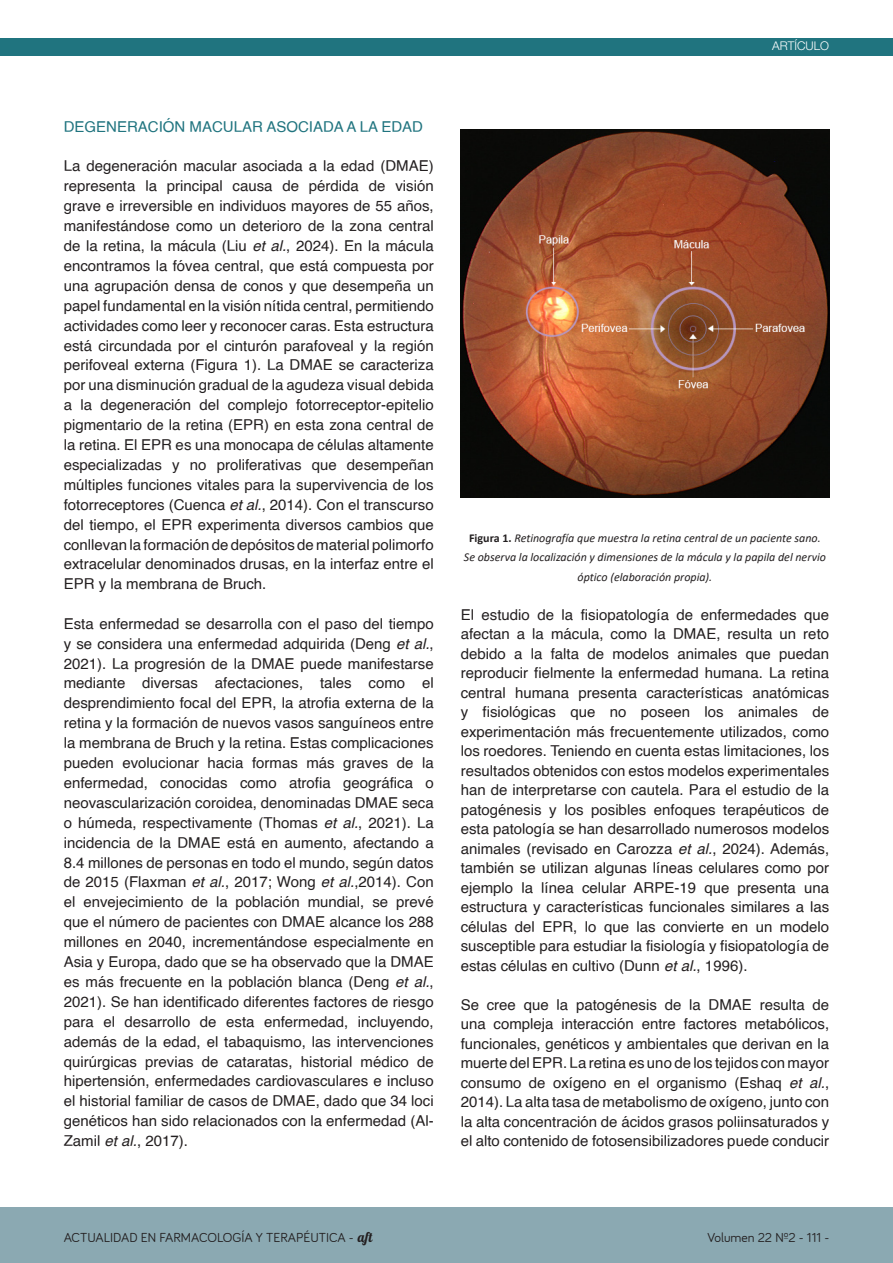
<style>
.page{position:relative;width:893px;height:1263px;background:#fff}
.page>*{position:absolute;margin:0;border:0;box-sizing:border-box;transform-origin:0 0}
.PÁRRAFO{font:15px/20px "Helvetica";color:#231f20;text-align:justify}
.PÁRRAFO-2{font:15px "Helvetica";color:#20747f}
.NUMERACIÓN{font:13.5px "Bariol";color:#231f20}
.PÁRRAFO-3{font:italic 12px/19.5px "Calibri";color:#231f20;text-align:center}
.t1{font:300 12px "Helvetica Neue";color:#fff}
.s1{font-style:italic}
.s2{font-weight:700;font-style:normal}
.s3{font-family:"Lobster 1.4"}
</style>
<div class="page">
<div style="left:0;top:1208px;width:893px;height:55px;background:#8ba9b2"></div>
<div style="left:0;top:38px;width:893px;height:17px;background:#20747f"></div>
<img style="left:461px;top:130px;width:368px;height:368px">
<p class="t1" style="left:772px;top:38px;width:58px">ARTÍCULO</p>
<p class="PÁRRAFO-2" style="left:64px;top:115px;width:361px">DEGENERACIÓN MACULAR ASOCIADA A LA EDAD</p>
<p class="PÁRRAFO" style="left:64px;top:157px;width:371px">La degeneración macular asociada a la edad (DMAE) representa la principal causa de pérdida de visión grave e irreversible en individuos mayores de 55 años, manifestándose como un deterioro de la zona central de la retina, la mácula (Liu <span class="s1">et al.</span>, 2024). En la mácula encontramos la fóvea central, que está compuesta por una agrupación densa de conos y que desempeña un papel fundamental en la visión nítida central, permitiendo actividades como leer y reconocer caras. Esta estructura está circundada por el cinturón parafoveal y la región perifoveal externa (Figura 1). La DMAE se caracteriza por una disminución gradual de la agudeza visual debida a la degeneración del complejo fotorreceptor-epitelio pigmentario de la retina (EPR) en esta zona central de la retina. El EPR es una monocapa de células altamente especializadas y no proliferativas que desempeñan múltiples funciones vitales para la supervivencia de los fotorreceptores (Cuenca <span class="s1">et al.</span>, 2014). Con el transcurso del tiempo, el EPR experimenta diversos cambios que conllevan la formación de depósitos de material polimorfo extracelular denominados drusas, en la interfaz entre el EPR y la membrana de Bruch.</p>
<p class="PÁRRAFO" style="left:64px;top:614px;width:371px">Esta enfermedad se desarrolla con el paso del tiempo y se considera una enfermedad adquirida (Deng <span class="s1">et al.</span>, 2021). La progresión de la DMAE puede manifestarse mediante diversas afectaciones, tales como el desprendimiento focal del EPR, la atrofia externa de la retina y la formación de nuevos vasos sanguíneos entre la membrana de Bruch y la retina. Estas complicaciones pueden evolucionar hacia formas más graves de la enfermedad, conocidas como atrofia geográfica o neovascularización coroidea, denominadas DMAE seca o húmeda, respectivamente (Thomas <span class="s1">et al.</span>, 2021). La incidencia de la DMAE está en aumento, afectando a 8.4 millones de personas en todo el mundo, según datos de 2015 (Flaxman <span class="s1">et al.</span>, 2017; Wong <span class="s1">et al.</span>,2014). Con el envejecimiento de la población mundial, se prevé que el número de pacientes con DMAE alcance los 288 millones en 2040, incrementándose especialmente en Asia y Europa, dado que se ha observado que la DMAE es más frecuente en la población blanca (Deng <span class="s1">et al.</span>, 2021). Se han identificado diferentes factores de riesgo para el desarrollo de esta enfermedad, incluyendo, además de la edad, el tabaquismo, las intervenciones quirúrgicas previas de cataratas, historial médico de hipertensión, enfermedades cardiovasculares e incluso el historial familiar de casos de DMAE, dado que 34 loci genéticos han sido relacionados con la enfermedad (Al-Zamil <span class="s1">et al.</span>, 2017).</p>
<p class="PÁRRAFO" style="left:461px;top:605px;width:370px;line-height:19.5px">El estudio de la fisiopatología de enfermedades que afectan a la mácula, como la DMAE, resulta un reto debido a la falta de modelos animales que puedan reproducir fielmente la enfermedad humana. La retina central humana presenta características anatómicas y fisiológicas que no poseen los animales de experimentación más frecuentemente utilizados, como los roedores. Teniendo en cuenta estas limitaciones, los resultados obtenidos con estos modelos experimentales han de interpretarse con cautela. Para el estudio de la patogénesis y los posibles enfoques terapéuticos de esta patología se han desarrollado numerosos modelos animales (revisado en Carozza <span class="s1">et al.</span>, 2024). Además, también se utilizan algunas líneas celulares como por ejemplo la línea celular ARPE-19 que presenta una estructura y características funcionales similares a las células del EPR, lo que las convierte en un modelo susceptible para estudiar la fisiología y fisiopatología de estas células en cultivo (Dunn <span class="s1">et al.</span>, 1996).</p>
<p class="PÁRRAFO-3" style="left:464px;top:527px;width:363px"><span class="s2">Figura 1.</span> Retinografía que muestra la retina central de un paciente sano.<br>Se observa la localización y dimensiones de la mácula y la papila del nervio óptico (elaboración propia).</p>
<p class="PÁRRAFO" style="left:461px;top:995px;width:370px;line-height:19.5px">Se cree que la patogénesis de la DMAE resulta de una compleja interacción entre factores metabólicos, funcionales, genéticos y ambientales que derivan en la muerte del EPR. La retina es uno de los tejidos con mayor consumo de oxígeno en el organismo (Eshaq <span class="s1">et al.</span>, 2014). La alta tasa de metabolismo de oxígeno, junto con la alta concentración de ácidos grasos poliinsaturados y el alto contenido de fotosensibilizadores puede conducir</p>
<p class="NUMERACIÓN" style="left:64px;top:1229px;width:310px">ACTUALIDAD EN FARMACOLOGÍA Y TERAPÉUTICA - <span class="s3">aft</span></p>
<p class="NUMERACIÓN" style="left:707px;top:1230px;width:123px">Volumen 22 Nº2 - 111 -</p>
</div>
